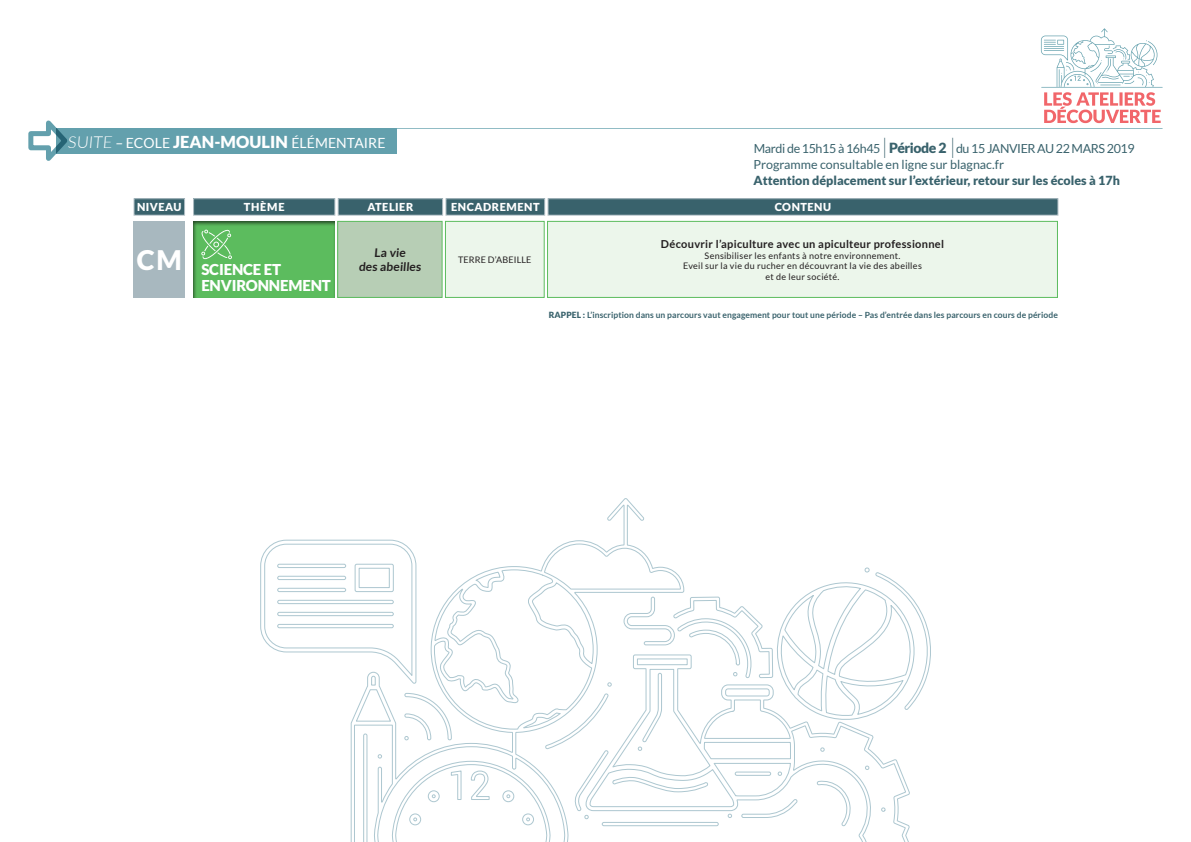
<style>
.page{position:relative;width:1191px;height:842px;background:#fff}
.page>*{position:absolute;margin:0;border:0;box-sizing:border-box;transform-origin:0 0}
.t1{font:900 27px "Lato";color:#fff}
.t2{font:900 15px/16px "Lato";letter-spacing:-.01em;color:#fff}
.t3{font:14px "Lato";letter-spacing:.005em;color:#fff}
.t4{font:900 14px "Lato";letter-spacing:-.03em;color:#39626c}
.t5{font:12.5px/16px "Lato";color:#39626c}
.t6{font:900 12.5px "Lato";color:#39626c}
.t7{font:12.5px "Lato";letter-spacing:-.03em;color:#39626c}
.t8{font:700 12px/13.5px "Lato";color:#231f20;text-align:center}
.t9{font:700 11px "Lato";letter-spacing:.025em;color:#231f20}
.t10{font:900 11px "Lato";letter-spacing:.055em;color:#fff}
.t11{font:9px/10.5px "Lato";letter-spacing:.03em;color:#231f20;text-align:center}
.t12{font:700 8.5px "Lato";letter-spacing:.01em;color:#39626c}
.s1{font-weight:300;font-size:16.5px}
.s2{font-weight:900;font-size:16.5px}
.s3{font-weight:300;font-size:28.8px}
.s4{font-weight:900}
</style>
<div class="page">
<div style="left:56px;top:128px;width:341px;height:26px;background:#63a0ad"></div>
<svg style="left:1041px;top:28px;width:119px;height:95px"></svg>
<hr style="left:1041px;top:87px;width:121px;height:1px;background:#63a0ad">
<hr style="left:57px;top:128px;width:1105px;height:1px;background:#63a0ad">
<svg style="left:28px;top:120px;width:40px;height:41px"></svg>
<div style="left:338px;top:199px;width:104px;height:16px;background:#39626c"></div>
<div style="left:338px;top:198px;width:105px;height:17px;border:1px solid #b3c1c7"></div>
<div style="left:446px;top:199px;width:99px;height:16px;background:#39626c"></div>
<div style="left:446px;top:198px;width:99px;height:17px;border:1px solid #b3c1c7"></div>
<div style="left:134px;top:199px;width:51px;height:16px;background:#39626c"></div>
<div style="left:134px;top:198px;width:51px;height:17px;border:1px solid #b3c1c7"></div>
<div style="left:548px;top:199px;width:510px;height:16px;background:#39626c"></div>
<div style="left:548px;top:198px;width:510px;height:17px;border:1px solid #b3c1c7"></div>
<div style="left:194px;top:199px;width:141px;height:16px;background:#39626c"></div>
<div style="left:193px;top:198px;width:142px;height:17px;border:1px solid #b3c1c7"></div>
<div style="left:134px;top:221px;width:51px;height:77px;background:#a8b8bf"></div>
<div style="left:338px;top:221px;width:104px;height:76px;background:#b7ceb5"></div>
<div style="left:337px;top:221px;width:105px;height:77px;border:1px solid #5cbc5e"></div>
<div style="left:445px;top:221px;width:99px;height:76px;background:#ecf6eb"></div>
<div style="left:445px;top:221px;width:99px;height:77px;border:1px solid #5cbc5e"></div>
<div style="left:547px;top:221px;width:510px;height:76px;background:#ecf6eb"></div>
<div style="left:547px;top:221px;width:510px;height:77px;border:1px solid #5cbc5e"></div>
<div style="left:193px;top:221px;width:157px;height:78px;background:#231f20;opacity:.7"></div>
<svg style="left:260px;top:498px;width:671px;height:344px"></svg>
<h3 class="t3" style="left:68px;top:135px;width:319px"><span class="s1">SUITE</span> – ECOLE <span class="s2">JEAN-MOULIN</span> ÉLÉMENTAIRE</h3>
<h3 class="t7" style="left:754px;top:141px;width:128px">Mardi de 15h15 à 16h45</h3>
<h3 class="t4" style="left:883px;top:140px;width:73px"><span class="s3">I</span> Période 2 <span class="s3">I</span></h3>
<h3 class="t5" style="left:753px;top:140px;width:383px;text-indent:202px">du 15 JANVIER AU 22 MARS 2019<br>Programme consultable en ligne sur blagnac.fr</h3>
<h3 class="t6" style="left:753px;top:173px;width:368px">Attention déplacement sur l’extérieur, retour sur les écoles à 17h</h3>
<p class="t10" style="left:137px;top:201px;width:46px">NIVEAU</p>
<p class="t10" style="left:244px;top:201px;width:42px">THÈME</p>
<p class="t10" style="left:367px;top:201px;width:47px">ATELIER</p>
<p class="t10" style="left:451px;top:201px;width:90px">ENCADREMENT</p>
<p class="t10" style="left:774px;top:201px;width:58px">CONTENU</p>
<h1 class="t1" style="left:137px;top:245px;width:46px">CM</h1>
<p class="t9" style="left:661px;top:238px;width:285px">Découvrir l’apiculture avec un apiculteur professionnel</p>
<p class="t11" style="left:683px;top:250px;width:240px">Sensibiliser les enfants à notre environnement.<br>Eveil sur la vie du rucher en découvrant la vie des abeilles et de leur société.</p>
<h3 class="t8" style="left:359px;top:246px;width:65px">La vie<br>des abeilles</h3>
<p class="t11" style="left:458px;top:254px;width:75px">TERRE D’ABEILLE</p>
<h2 class="t2" style="left:201px;top:261px;width:131px">SCIENCE ET<br>ENVIRONNEMENT</h2>
<p class="t12" style="left:549px;top:310px;width:511px"><span class="s4">RAPPEL :</span> L’inscription dans un parcours vaut engagement pour tout une période – Pas d’entrée dans les parcours en cours de période</p>
</div>
